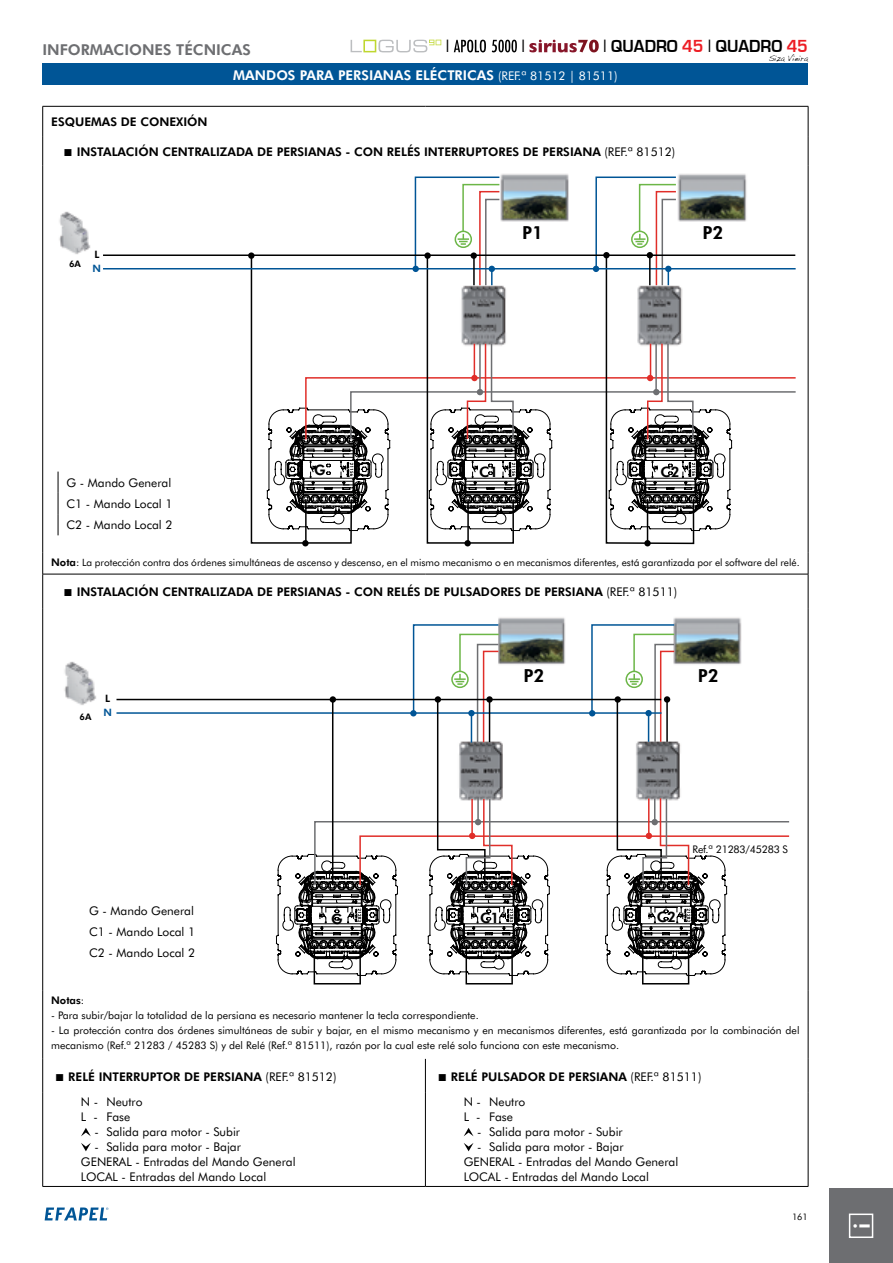
<style>
.page{position:relative;width:893px;height:1263px;background:#fff}
.page>*{position:absolute;margin:0;border:0;box-sizing:border-box;transform-origin:0 0}
.t1{font:800 21.45px "Futura BT";color:#fff}
.t2{font:700 18px "Eurostile";color:#000;scale:.94 1}
.t3{font:800 18px "Futura BT";color:#000}
.t4{font:18px "Times";color:#000}
.t5{font:800 15px "Futura BT";color:#6d6e71}
.t6{font:800 14.4px "Futura BT";color:#000}
.t7{font:800 13.5px "Futura BT";color:#fff}
.t8{font:12px/15px "Futura BT";color:#000}
.t9{font:800 12px "Futura BT";color:#000}
.t10{font:10.5px/15px "Futura BT";color:#000}
.t11{font:10.5px "Futura BT";letter-spacing:-.02em;color:#000}
.t12{font:800 10.5px "Futura BT";color:#000}
.t13{font:800 10.2px "Futura BT";color:#000}
.t14{font:800 10.2px "Futura BT";color:#005596}
.t15{font:10.05px "Futura BT";color:#000}
.t16{font:800 9px "Futura BT";color:#000}
.t17{font:9px "Futura BT";color:#000}
.t18{font:8.4px "Handwriting Dakota";color:#000;scale:.94 1}
.s1{font-family:"Times";font-weight:400}
.s2{color:#ed1d24}
.s3{font-weight:400;font-size:12px}
.s4{font-weight:400}
.s5{font-weight:800;font-size:10.5px}
.s6{font-size:10.5px}
</style>
<div class="page">
<svg style="left:45px;top:1207px;width:63px;height:13px"></svg>
<div style="left:829px;top:1188px;width:64px;height:75px;background:#6d6e71"></div>
<div style="left:849px;top:1213px;width:24px;height:25px;border:2px solid #fff"></div>
<div style="left:43px;top:64px;width:765px;height:21px;background:#005596"></div>
<hr style="left:42px;top:1059px;width:1px;height:34px;background:#000">
<hr style="left:808px;top:1059px;width:1px;height:34px;background:#000">
<hr style="left:43px;top:106px;width:382px;height:1px;background:#000">
<hr style="left:42px;top:106px;width:1px;height:30px;background:#000">
<hr style="left:425px;top:106px;width:383px;height:1px;background:#000">
<hr style="left:808px;top:106px;width:1px;height:30px;background:#000">
<hr style="left:42px;top:136px;width:1px;height:30px;background:#000">
<hr style="left:808px;top:136px;width:1px;height:30px;background:#000">
<hr style="left:42px;top:166px;width:1px;height:387px;background:#000">
<hr style="left:808px;top:166px;width:1px;height:387px;background:#000">
<svg style="left:42px;top:553px;width:1px;height:21px"></svg>
<svg style="left:808px;top:553px;width:1px;height:21px"></svg>
<hr style="left:42px;top:574px;width:1px;height:34px;background:#000">
<hr style="left:808px;top:574px;width:1px;height:34px;background:#000">
<hr style="left:42px;top:608px;width:1px;height:383px;background:#000">
<hr style="left:808px;top:608px;width:1px;height:383px;background:#000">
<hr style="left:42px;top:991px;width:1px;height:68px;background:#000">
<hr style="left:808px;top:991px;width:1px;height:68px;background:#000">
<hr style="left:42px;top:1093px;width:1px;height:93px;background:#000">
<hr style="left:808px;top:1093px;width:1px;height:93px;background:#000">
<hr style="left:43px;top:574px;width:382px;height:1px;background:#000">
<hr style="left:425px;top:574px;width:383px;height:1px;background:#000">
<hr style="left:425px;top:1059px;width:1px;height:34px;background:#000">
<hr style="left:425px;top:1093px;width:1px;height:93px;background:#000">
<hr style="left:43px;top:1186px;width:382px;height:1px;background:#000">
<hr style="left:425px;top:1186px;width:383px;height:1px;background:#000">
<img style="left:59px;top:211px;width:32px;height:43px">
<svg style="left:58px;top:472px;width:1px;height:63px"></svg>
<hr style="left:103px;top:268px;width:693px;height:1px;background:#005596">
<hr style="left:103px;top:254px;width:692px;height:2px;background:#000">
<div style="left:302px;top:540px;width:7px;height:6px;background:#000;border-radius:50%"></div>
<div style="left:464px;top:540px;width:7px;height:6px;background:#000;border-radius:50%"></div>
<div style="left:644px;top:540px;width:7px;height:6px;background:#000;border-radius:50%"></div>
<svg style="left:250px;top:176px;width:546px;height:369px"></svg>
<div style="left:631px;top:231px;width:17px;height:17px;border:2px solid #6cb647;border-radius:50%"></div>
<img style="left:200px;top:617px;width:541px;height:327px">
<div style="left:314px;top:944px;width:47px;height:40px;border:2px solid #000"></div>
<div style="left:466px;top:944px;width:47px;height:40px;border:2px solid #000"></div>
<div style="left:642px;top:944px;width:47px;height:40px;border:2px solid #000"></div>
<hr style="left:116px;top:712px;width:545px;height:2px;background:#005596">
<hr style="left:116px;top:699px;width:545px;height:1px;background:#000">
<svg style="left:276px;top:623px;width:514px;height:353px"></svg>
<div style="left:625px;top:671px;width:18px;height:17px;border:2px solid #6cb647;border-radius:50%"></div>
<img style="left:64px;top:661px;width:32px;height:44px">
<svg style="left:81px;top:1128px;width:10px;height:8px"></svg>
<svg style="left:81px;top:1143px;width:10px;height:8px"></svg>
<svg style="left:464px;top:1128px;width:9px;height:8px"></svg>
<svg style="left:464px;top:1143px;width:9px;height:8px"></svg>
<svg style="left:351px;top:40px;width:90px;height:12px"></svg>
<svg style="left:454px;top:40px;width:32px;height:12px"></svg>
<svg style="left:492px;top:40px;width:25px;height:12px"></svg>
<svg style="left:529px;top:40px;width:70px;height:12px"></svg>
<p class="t5" style="left:43px;top:40px;width:210px">INFORMACIONES TÉCNICAS</p>
<h2 class="t4" style="left:446px;top:30px;width:5px">|</h2>
<h2 class="t4" style="left:521px;top:30px;width:5px">|</h2>
<h2 class="t2" style="left:603px;top:37px;width:219px"><span class="s1">|</span> QUADRO <span class="s2">45</span> <span class="s1">|</span> QUADRO <span class="s2">45</span></h2>
<p class="t18" style="left:769px;top:53px;width:43px">Siza Vieira</p>
<p class="t7" style="left:233px;top:67px;width:386px">MANDOS PARA PERSIANAS ELÉCTRICAS <span class="s3">(REF.ª 81512 | 81511)</span></p>
<p class="t9" style="left:51px;top:115px;width:158px">ESQUEMAS DE CONEXIÓN</p>
<p class="t9" style="left:77px;top:144px;width:600px">INSTALACIÓN CENTRALIZADA DE PERSIANAS - CON RELÉS INTERRUPTORES DE PERSIANA <span class="s4">(REF.ª 81512)</span></p>
<p class="t16" style="left:69px;top:258px;width:13px">6A</p>
<p class="t13" style="left:94px;top:248px;width:7px">L</p>
<p class="t14" style="left:93px;top:262px;width:10px">N</p>
<h2 class="t3" style="left:522px;top:221px;width:23px">P1</h2>
<h2 class="t3" style="left:702px;top:221px;width:23px">P2</h2>
<p class="t8" style="left:67px;top:472px;width:107px;line-height:21.3px;text-align:justify">G - Mando General C1 - Mando Local 1<br>C2 - Mando Local 2</p>
<p class="t6" style="left:314px;top:461px;width:13px">G</p>
<p class="t6" style="left:479px;top:463px;width:21px">C1</p>
<p class="t6" style="left:660px;top:463px;width:21px">C2</p>
<p class="t15" style="left:51px;top:556px;width:750px"><span class="s5">Nota</span><span class="s6">:</span> La protección contra dos órdenes simultáneas de ascenso y descenso, en el mismo mecanismo o en mecanismos diferentes, está garantizada por el software del relé.</p>
<p class="t9" style="left:77px;top:584px;width:602px">INSTALACIÓN CENTRALIZADA DE PERSIANAS - CON RELÉS DE PULSADORES DE PERSIANA <span class="s4">(REF.ª 81511)</span></p>
<p class="t16" style="left:80px;top:711px;width:13px">6A</p>
<p class="t13" style="left:105px;top:692px;width:7px">L</p>
<p class="t14" style="left:104px;top:706px;width:10px">N</p>
<h2 class="t3" style="left:523px;top:665px;width:23px">P2</h2>
<h2 class="t3" style="left:698px;top:665px;width:23px">P2</h2>
<p class="t8" style="left:89px;top:899px;width:107px;line-height:21.3px;text-align:justify">G - Mando General C1 - Mando Local 1<br>C2 - Mando Local 2</p>
<p class="t11" style="left:693px;top:842px;width:97px">Ref.ª 21283/45283 S</p>
<p class="t6" style="left:331px;top:910px;width:13px">G</p>
<p class="t6" style="left:480px;top:909px;width:21px">C1</p>
<p class="t6" style="left:657px;top:908px;width:21px">C2</p>
<p class="t12" style="left:51px;top:993px;width:34px">Notas<span class="s4">:</span></p>
<p class="t10" style="left:51px;top:1007px;width:429px">- Para subir/bajar la totalidad de la persiana es necesario mantener la tecla correspondiente.</p>
<p class="t10" style="left:51px;top:1022px;width:750px">- La protección contra dos órdenes simultáneas de subir y bajar, en el mismo mecanismo y en mecanismos diferentes, está garantizada por la combinación del mecanismo (Ref.ª 21283 / 45283 S) y del Relé (Ref.ª 81511), razón por la cual este relé solo funciona con este mecanismo.</p>
<p class="t9" style="left:68px;top:1069px;width:270px">RELÉ INTERRUPTOR DE PERSIANA <span class="s4">(REF.ª 81512)</span></p>
<p class="t9" style="left:451px;top:1069px;width:252px">RELÉ PULSADOR DE PERSIANA <span class="s4">(REF.ª 81511)</span></p>
<p class="t8" style="left:81px;top:1094px;width:63px">N - Neutro<br>L - Fase</p>
<p class="t8" style="left:94px;top:1124px;width:147px">- Salida para motor - Subir</p>
<p class="t8" style="left:81px;top:1139px;width:216px;text-indent:13px">- Salida para motor - Bajar<br>GENERAL - Entradas del Mando General<br>LOCAL - Entradas del Mando Local</p>
<p class="t8" style="left:464px;top:1094px;width:63px">N - Neutro<br>L - Fase</p>
<p class="t8" style="left:477px;top:1124px;width:147px">- Salida para motor - Subir</p>
<p class="t8" style="left:464px;top:1139px;width:216px;text-indent:13px">- Salida para motor - Bajar<br>GENERAL - Entradas del Mando General<br>LOCAL - Entradas del Mando Local</p>
<p class="t17" style="left:792px;top:1212px;width:17px">161</p>
<h1 class="t1" style="left:849px;top:1229px;width:8px;rotate:-90deg">i</h1>
</div>
